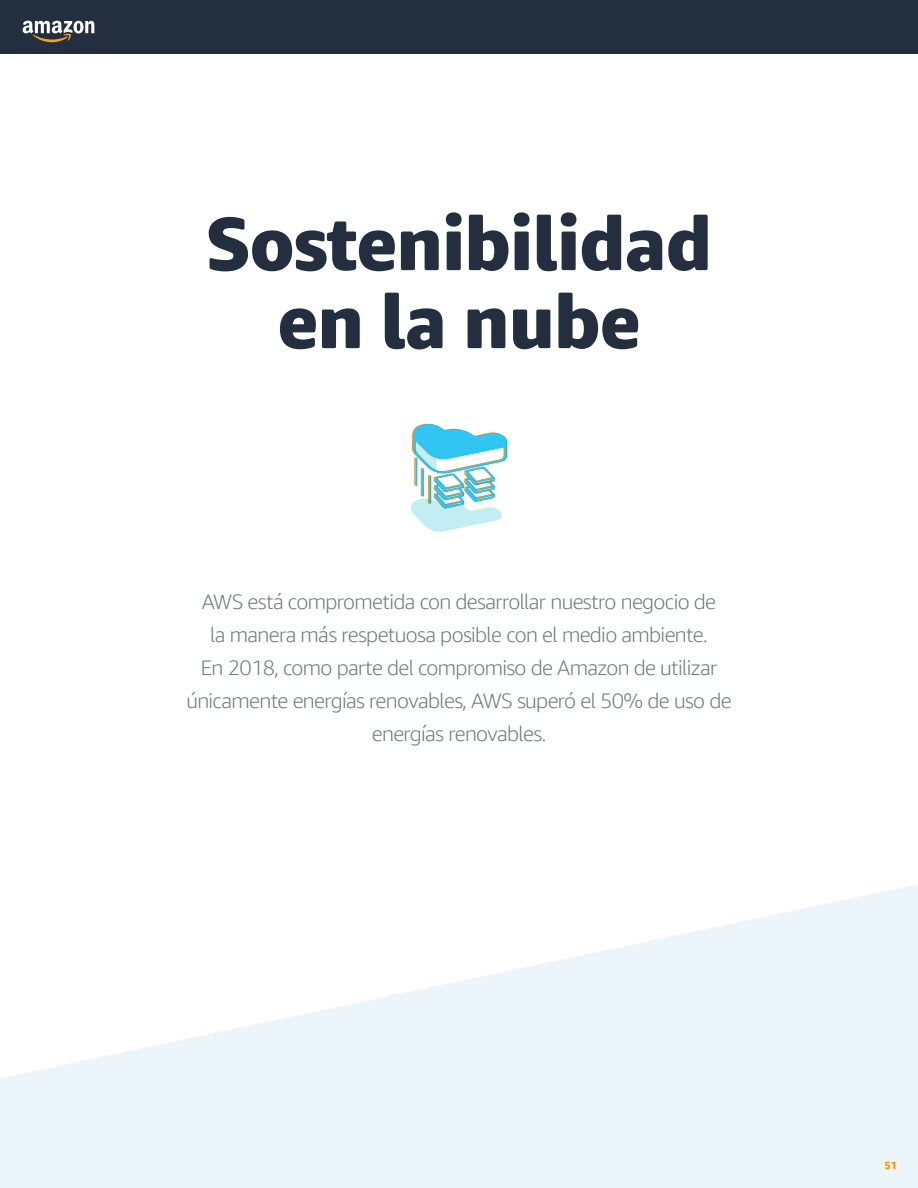
<style>
.page{position:relative;width:918px;height:1188px;background:#fff}
.page>*{position:absolute;margin:0;border:0;box-sizing:border-box;transform-origin:0 0}
.t1{font:800 75px/78px "Amazon Ember Display";letter-spacing:-.02em;color:#232f3e;text-align:center}
.t2{font:300 21px/33px "Amazon Ember Display";letter-spacing:-.03em;color:#6c7778;text-align:center}
.t3{font:800 10.5px "Amazon Ember";color:#f90}
</style>
<div class="page">
<svg style="left:0;top:884px;width:918px;height:304px;fill:#ecf5fa"></svg>
<svg style="left:411px;top:424px;width:96px;height:108px"></svg>
<div style="left:0;top:0;width:918px;height:54px;background:#232f3e"></div>
<svg style="left:23px;top:21px;width:71px;height:21px"></svg>
<h1 class="t1" style="left:206px;top:205px;width:508px">Sostenibilidad en la nube</h1>
<p class="t2" style="left:186px;top:585px;width:547px">AWS está comprometida con desarrollar nuestro negocio de<br>la manera más respetuosa posible con el medio ambiente.<br>En 2018, como parte del compromiso de Amazon de utilizar únicamente energías renovables, AWS superó el 50% de uso de energías renovables.</p>
<p class="t3" style="left:884px;top:1159px;width:14px">51</p>
</div>
